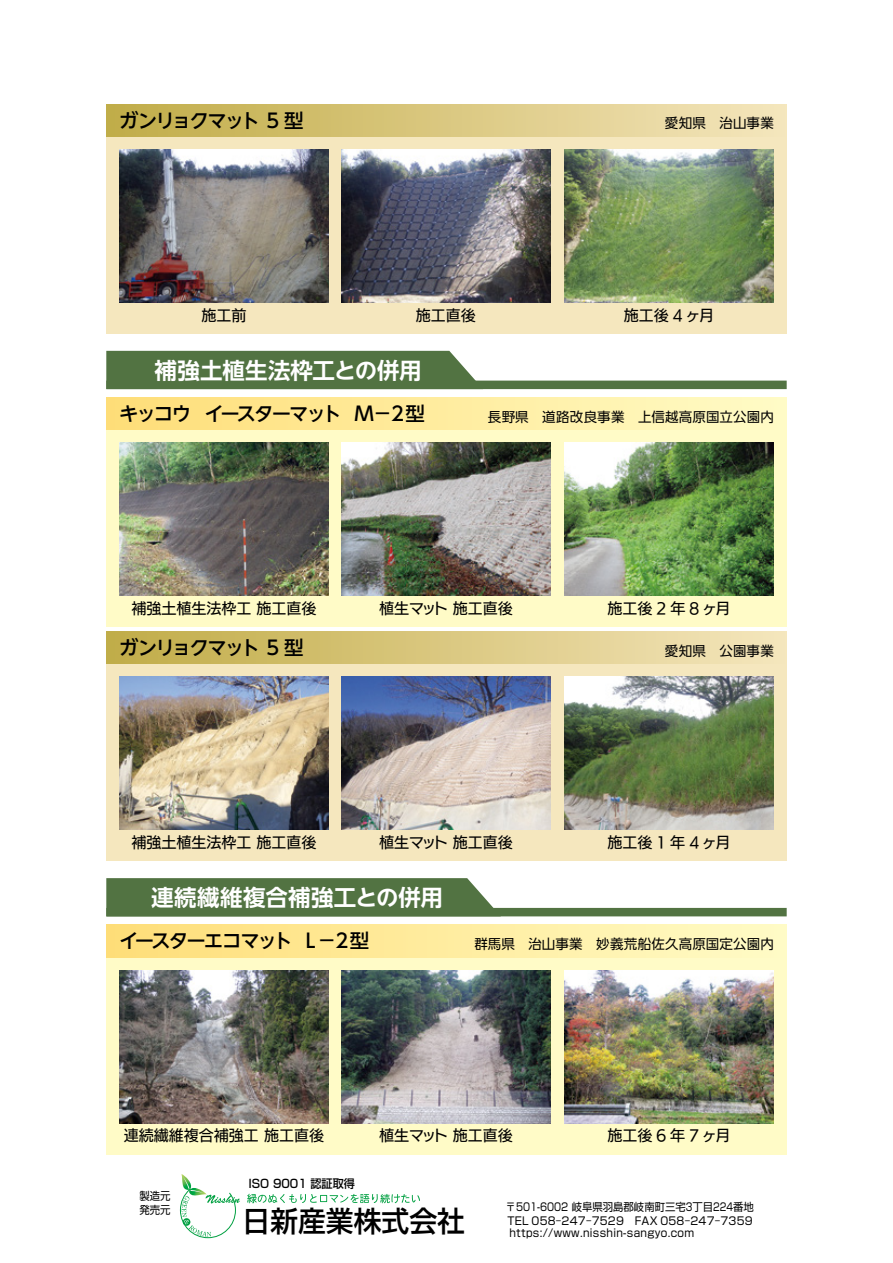
<style>
.page{position:relative;width:893px;height:1263px;background:#fff}
.page>*{position:absolute;margin:0;border:0;box-sizing:border-box;transform-origin:0 0}
.t1{font:500 28.65px "Shin Go Pro";color:#000}
.t2{font:700 22.5px "UD Shin Go NT Pro De";color:#fff}
.t3{font:500 19.5px "UD Shin Go NT Pro";letter-spacing:-.105em;color:#000}
.t4{font:15px "UD Kakugo Large Pr 6 N M";color:#000}
.t5{font:15px "UD Kakugo Large Pr 6 N M";letter-spacing:.17em;color:#000}
.t6{font:13.5px "UD Shin Go NT Pro";letter-spacing:.01em;color:#000}
.t7{font:500 11.7px "Shin Go Pro";color:#000;scale:.95 1}
.t8{font:10.95px/13.5px "Shin Go Pro";color:#000;scale:.95 1}
.t9{font:10.95px/13px "Shin Go Pro";letter-spacing:.025em;color:#000;scale:.95 1}
</style>
<div class="page">
<svg style="left:247px;top:1194px;width:173px;height:9px"></svg>
<svg style="left:180px;top:1174px;width:60px;height:64px"></svg>
<div style="left:106px;top:104px;width:681px;height:230px;background:#f5e7be"></div>
<div style="left:106px;top:381px;width:681px;height:8px;background:#527342"></div>
<div style="left:106px;top:351px;width:377px;height:38px;background:#527342"></div>
<div style="left:106px;top:398px;width:681px;height:229px;background:#fffbc7"></div>
<div style="left:106px;top:398px;width:681px;height:32px;background:linear-gradient(to right,#fedd78,#fffcc7)"></div>
<img style="left:564px;top:443px;width:210px;height:153px">
<img style="left:564px;top:149px;width:210px;height:153px">
<img style="left:119px;top:443px;width:210px;height:153px">
<img style="left:119px;top:149px;width:210px;height:153px">
<img style="left:341px;top:443px;width:210px;height:153px">
<img style="left:341px;top:149px;width:210px;height:153px">
<div style="left:106px;top:925px;width:681px;height:229px;background:#fffbc7"></div>
<img style="left:564px;top:970px;width:210px;height:153px">
<img style="left:119px;top:970px;width:210px;height:153px">
<img style="left:341px;top:970px;width:210px;height:153px">
<div style="left:106px;top:631px;width:681px;height:230px;background:#f5e7be"></div>
<img style="left:564px;top:676px;width:210px;height:154px">
<img style="left:119px;top:676px;width:210px;height:154px">
<img style="left:341px;top:676px;width:210px;height:154px">
<div style="left:106px;top:908px;width:681px;height:8px;background:#527342"></div>
<div style="left:106px;top:878px;width:395px;height:38px;background:#527342"></div>
<div style="left:106px;top:925px;width:681px;height:32px;background:linear-gradient(to right,#fedd78,#fffcc7)"></div>
<div style="left:106px;top:104px;width:681px;height:32px;background:linear-gradient(to right,#c0ac47,#f5e6bc)"></div>
<div style="left:106px;top:631px;width:681px;height:33px;background:linear-gradient(to right,#c0ac47,#f5e6bc)"></div>
<h3 class="t3" style="left:119px;top:105px;width:186px">ガンリョクマット 5 型</h3>
<p class="t6" style="left:665px;top:112px;width:111px">愛知県　治山事業</p>
<p class="t4" style="left:201px;top:307px;width:46px">施工前</p>
<p class="t4" style="left:416px;top:307px;width:61px">施工直後</p>
<p class="t4" style="left:624px;top:307px;width:92px">施工後 4 ヶ月</p>
<h2 class="t2" style="left:155px;top:352px;width:268px">補強土植生法枠工との併用</h2>
<h3 class="t3" style="left:119px;top:398px;width:307px">キッコウ イースターマット Ｍ－２型</h3>
<p class="t6" style="left:488px;top:406px;width:288px">長野県　道路改良事業　上信越高原国立公園内</p>
<p class="t4" style="left:131px;top:600px;width:187px">補強土植生法枠工 施工直後</p>
<p class="t4" style="left:379px;top:600px;width:135px">植生マット 施工直後</p>
<p class="t5" style="left:607px;top:600px;width:125px">施工後2年8ヶ月</p>
<h3 class="t3" style="left:119px;top:632px;width:186px">ガンリョクマット 5 型</h3>
<p class="t6" style="left:665px;top:640px;width:110px">愛知県　公園事業</p>
<p class="t4" style="left:131px;top:834px;width:187px">補強土植生法枠工 施工直後</p>
<p class="t4" style="left:379px;top:834px;width:135px">植生マット 施工直後</p>
<p class="t5" style="left:607px;top:834px;width:125px">施工後1年4ヶ月</p>
<h2 class="t2" style="left:151px;top:879px;width:293px">連続繊維複合補強工との併用</h2>
<h3 class="t3" style="left:119px;top:925px;width:252px">イースターエコマット L －２型</h3>
<p class="t6" style="left:474px;top:933px;width:301px">群馬県　治山事業　妙義荒船佐久高原国定公園内</p>
<p class="t4" style="left:124px;top:1127px;width:202px">連続繊維複合補強工 施工直後</p>
<p class="t4" style="left:379px;top:1127px;width:135px">植生マット 施工直後</p>
<p class="t5" style="left:607px;top:1127px;width:125px">施工後6年7ヶ月</p>
<p class="t7" style="left:248px;top:1174px;width:114px">ISO 9001 認証取得</p>
<p class="t9" style="left:139px;top:1188px;width:34px">製造元発売元</p>
<p class="t8" style="left:506px;top:1199px;width:263px">〒501-6002 岐阜県羽島郡岐南町三宅3丁目224番地<br>TEL 058‒247‒7529　FAX 058‒247‒7359</p>
<p class="t9" style="left:509px;top:1225px;width:196px">https://www.nisshin-sangyo.com</p>
<h1 class="t1" style="left:243px;top:1198px;width:224px">日新産業株式会社</h1>
</div>
